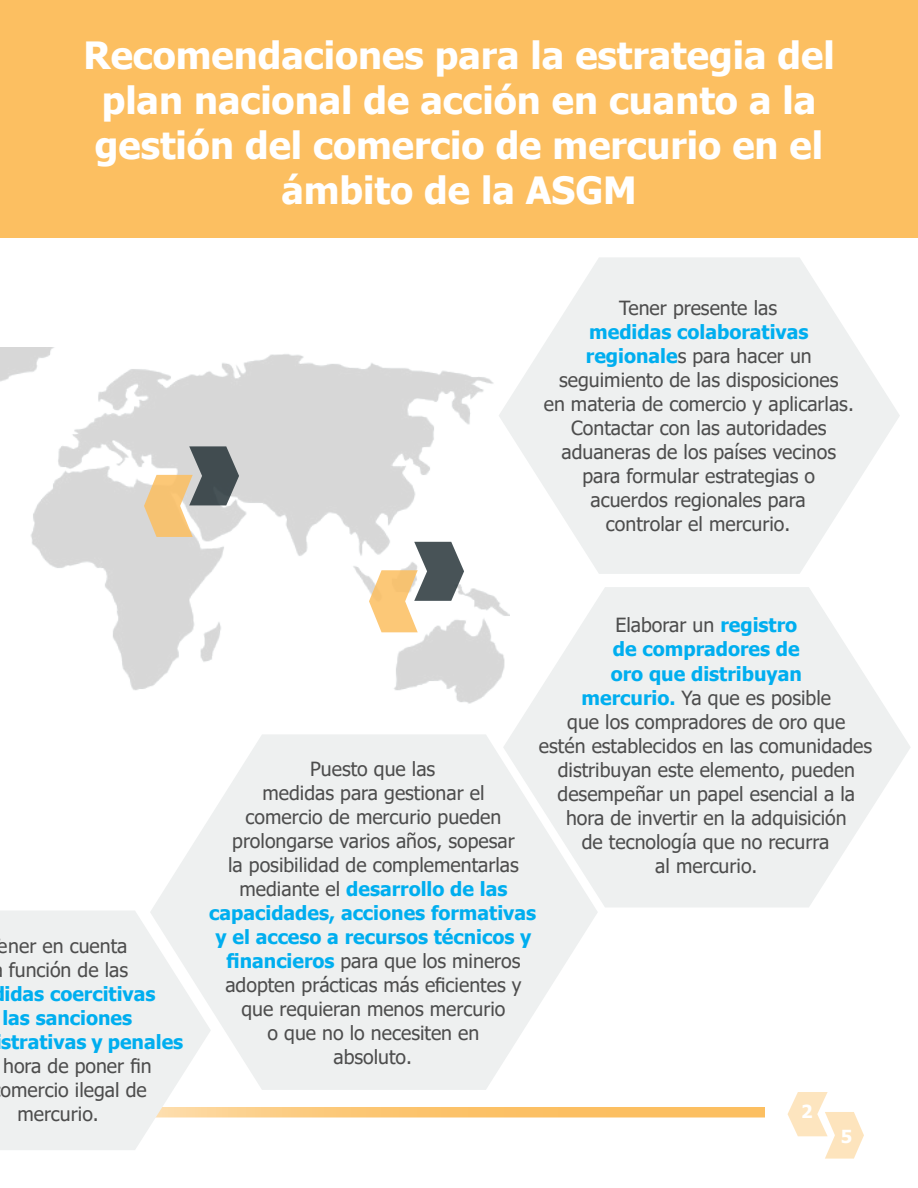
<style>
.page{position:relative;width:918px;height:1188px;background:#fff}
.page>*{position:absolute;margin:0;border:0;box-sizing:border-box;transform-origin:0 0}
.t1{font:700 37.5px/45px "Tahoma";color:#fff;text-align:center}
.t2{font:19.5px/24px "Tahoma";color:#4d4d4d;text-align:center}
.t3{font:700 19.5px/24px "Tahoma";color:#00aeef}
.t4{font:700 18px "Tahoma";color:#fff}
.s1{font-weight:700;color:#00aeef}
</style>
<div class="page">
<div style="left:0;top:0;width:918px;height:238px;background:#fcbf61"></div>
<svg style="left:211px;top:1107px;width:554px;height:11px;background:#fcc674"></svg>
<svg style="left:788px;top:1092px;width:76px;height:67px"></svg>
<img style="left:0;top:347px;width:503px;height:357px">
<svg style="left:0;top:911px;width:211px;height:239px;background:#eff0f0"></svg>
<svg style="left:150px;top:734px;width:448px;height:356px;fill:#eef0f0"></svg>
<svg style="left:503px;top:587px;width:408px;height:320px;fill:#eef0f0"></svg>
<svg style="left:499px;top:257px;width:401px;height:317px;fill:#eef0f0"></svg>
<svg style="left:144px;top:446px;width:95px;height:91px;background:#bdb29e"></svg>
<svg style="left:369px;top:542px;width:95px;height:90px"></svg>
<h1 class="t1" style="left:83px;top:35px;width:753px">Recomendaciones para la estrategia del plan nacional de acción en cuanto a la gestión del comercio de mercurio en el ámbito de la ASGM</h1>
<p class="t2" style="left:619px;top:297px;width:159px">Tener presente las</p>
<p class="t2" style="left:544px;top:321px;width:308px"><span class="s1">medidas colaborativas regionale</span>s para hacer un seguimiento de las disposiciones<br>en materia de comercio y aplicarlas.<br>Contactar con las autoridades aduaneras de los países vecinos para formular estrategias o acuerdos regionales para<br>controlar el mercurio.</p>
<p class="t2" style="left:-2px;top:935px;width:132px">ener en cuenta función de las</p>
<p class="t3" style="left:1px;top:983px;width:184px">idas coercitivas las sanciones strativas y penales</p>
<p class="t2" style="left:3px;top:1055px;width:150px">hora de poner fin</p>
<p class="t2" style="left:1px;top:1079px;width:148px">omercio ilegal de</p>
<p class="t2" style="left:17px;top:1103px;width:79px">mercurio.</p>
<p class="t2" style="left:539px;top:614px;width:335px">Elaborar un <span class="s1">registro<br>de compradores de<br>oro que distribuyan<br>mercurio.</span> Ya que es posible<br>que los compradores de oro que<br>estén establecidos en las comunidades distribuyan este elemento, pueden desempeñar un papel esencial a la hora de invertir en la adquisición<br>de tecnología que no recurra<br>al mercurio.</p>
<p class="t2" style="left:209px;top:758px;width:328px">Puesto que las<br>medidas para gestionar el<br>comercio de mercurio pueden prolongarse varios años, sopesar<br>la posibilidad de complementarlas mediante el <span class="s1">desarrollo de las capacidades, acciones formativas y el acceso a recursos técnicos y financieros</span> para que los mineros adopten prácticas más eficientes y que requieran menos mercurio<br>o que no lo necesiten en<br>absoluto.</p>
<p class="t4" style="left:801px;top:1099px;width:13px">2</p>
<p class="t4" style="left:841px;top:1124px;width:13px">5</p>
</div>
